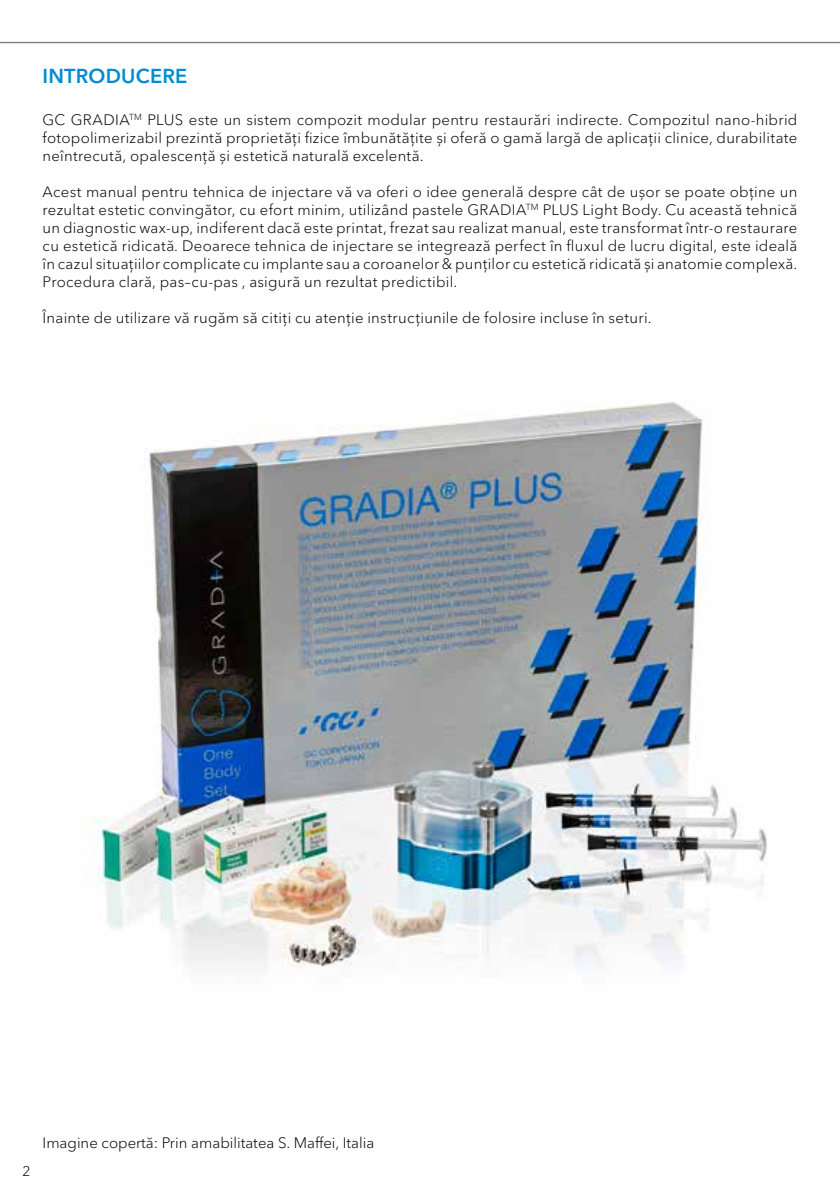
<style>
.page{position:relative;width:840px;height:1191px;background:#fff}
.page>*{position:absolute;margin:0;border:0;box-sizing:border-box;transform-origin:0 0}
.t1{font:600 20px "Avenir Next Cyr";letter-spacing:.01em;color:#008cd0}
.t2{font:300 15px/18px "Avenir Next Cyr";letter-spacing:.015em;color:#000;text-align:justify}
.t3{font:300 14px "Avenir Next Cyr";color:#000}
</style>
<div class="page">
<svg style="left:0;top:41px;width:839px;height:3px;background:#c2c3c5"></svg>
<img style="left:90px;top:402px;width:677px;height:568px">
<h1 class="t1" style="left:43px;top:64px;width:146px">INTRODUCERE</h1>
<p class="t2" style="left:43px;top:111px;width:756px">GC GRADIA<sup>TM</sup> PLUS este un sistem compozit modular pentru restaurări indirecte. Compozitul nano-hibrid fotopolimerizabil prezintă proprietăți fizice îmbunătățite și oferă o gamă largă de aplicații clinice, durabilitate neîntrecută, opalescență și estetică naturală excelentă.</p>
<p class="t2" style="left:43px;top:183px;width:756px">Acest manual pentru tehnica de injectare vă va oferi o idee generală despre cât de ușor se poate obține un rezultat estetic convingător, cu efort minim, utilizând pastele GRADIA<sup>TM</sup> PLUS Light Body. Cu această tehnică un diagnostic wax-up, indiferent dacă este printat, frezat sau realizat manual, este transformat într-o restaurare cu estetică ridicată. Deoarece tehnica de injectare se integrează perfect în fluxul de lucru digital, este ideală în cazul situațiilor complicate cu implante sau a coroanelor &amp; punților cu estetică ridicată și anatomie complexă.<br>Procedura clară, pas–cu-pas , asigură un rezultat predictibil.</p>
<p class="t2" style="left:43px;top:309px;width:610px">Înainte de utilizare vă rugăm să citiți cu atenție instrucțiunile de folosire incluse în seturi.</p>
<p class="t3" style="left:22px;top:1163px;width:10px">2</p>
<p class="t2" style="left:43px;top:1134px;width:333px">Imagine copertă: Prin amabilitatea S. Maffei, Italia</p>
</div>
